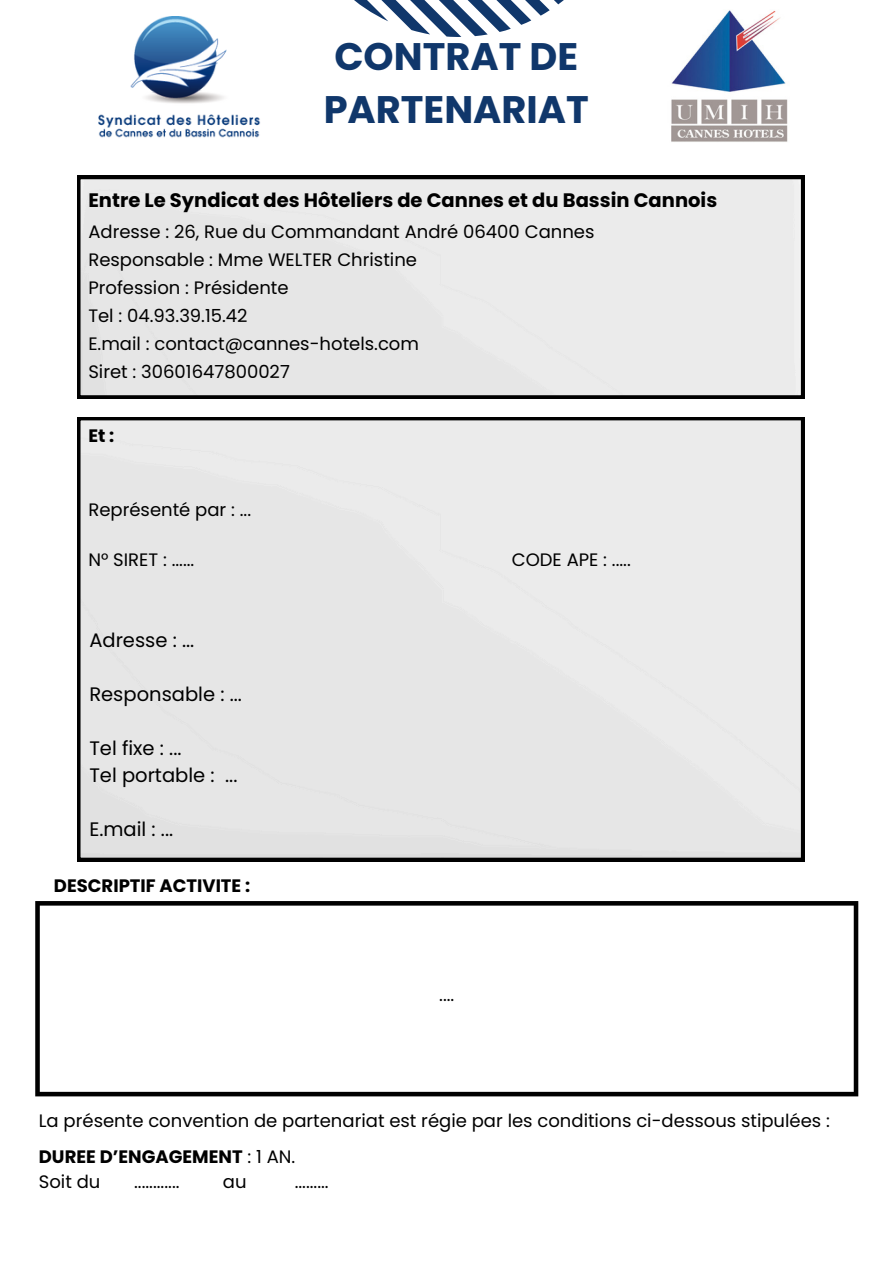
<style>
.page{position:relative;width:894px;height:1264px;background:#fff}
.page>*{position:absolute;margin:0;border:0;box-sizing:border-box;transform-origin:0 0}
.t1{font:700 38.4px/52.8px "Poppins";color:#10376b}
.t2{font:19.5px "Poppins";color:#000}
.t3{font:700 19.5px "Poppins";color:#000}
.t4{font:18px "Poppins";color:#000}
.t5{font:700 18px "Poppins";color:#000}
.s1{font-weight:400}
</style>
<div class="page">
<svg style="left:354px;top:0;width:210px;height:37px"></svg>
<img style="left:98px;top:16px;width:162px;height:122px">
<img style="left:671px;top:10px;width:117px;height:132px">
<svg style="left:35px;top:901px;width:823px;height:195px"></svg>
<div style="left:77px;top:417px;width:727px;height:444px;background:#e6e6e6"></div>
<div style="left:77px;top:176px;width:727px;height:222px;background:#ebebeb"></div>
<h2 class="t1" style="left:323px;top:30px;width:267px">CONTRAT DE<br>PARTENARIAT</h2>
<p class="t3" style="left:88px;top:187px;width:630px">Entre Le Syndicat des Hôteliers de Cannes et du Bassin Cannois</p>
<p class="t4" style="left:88px;top:219px;width:507px">Adresse : 26, Rue du Commandant André 06400 Cannes</p>
<h4 class="t4" style="left:88px;top:247px;width:330px">Responsable : Mme WELTER Christine</h4>
<p class="t4" style="left:88px;top:275px;width:202px">Profession : Présidente</p>
<h3 class="t4" style="left:88px;top:303px;width:161px">Tel : 04.93.39.15.42</h3>
<p class="t4" style="left:88px;top:331px;width:332px">E.mail : contact@cannes-hotels.com</p>
<p class="t4" style="left:88px;top:359px;width:203px">Siret : 30601647800027</p>
<p class="t5" style="left:88px;top:423px;width:27px">Et:</p>
<p class="t4" style="left:88px;top:497px;width:164px">Représenté par : ...</p>
<p class="t4" style="left:88px;top:546px;width:107px">N° SIRET : ......</p>
<p class="t4" style="left:511px;top:546px;width:120px">CODE APE : .....</p>
<p class="t2" style="left:89px;top:626px;width:106px">Adresse : ...</p>
<p class="t2" style="left:89px;top:680px;width:154px">Responsable : ...</p>
<p class="t2" style="left:89px;top:734px;width:94px">Tel fixe : ...</p>
<p class="t2" style="left:89px;top:761px;width:149px">Tel portable : ...</p>
<p class="t2" style="left:89px;top:815px;width:85px">E.mail : ...</p>
<h1 class="t5" style="left:54px;top:873px;width:198px">DESCRIPTIF ACTIVITE :</h1>
<p class="t4" style="left:439px;top:982px;width:17px">....</p>
<p class="t4" style="left:39px;top:1108px;width:792px">La présente convention de partenariat est régie par les conditions ci-dessous stipulées :</p>
<p class="t5" style="left:39px;top:1143px;width:258px">DUREE D’ENGAGEMENT <span class="s1">: 1 AN.</span></p>
<p class="t4" style="left:39px;top:1168px;width:63px">Soit du</p>
<p class="t4" style="left:134px;top:1168px;width:47px">............</p>
<p class="t4" style="left:223px;top:1168px;width:25px">au</p>
<p class="t4" style="left:294px;top:1168px;width:36px">.........</p>
</div>
